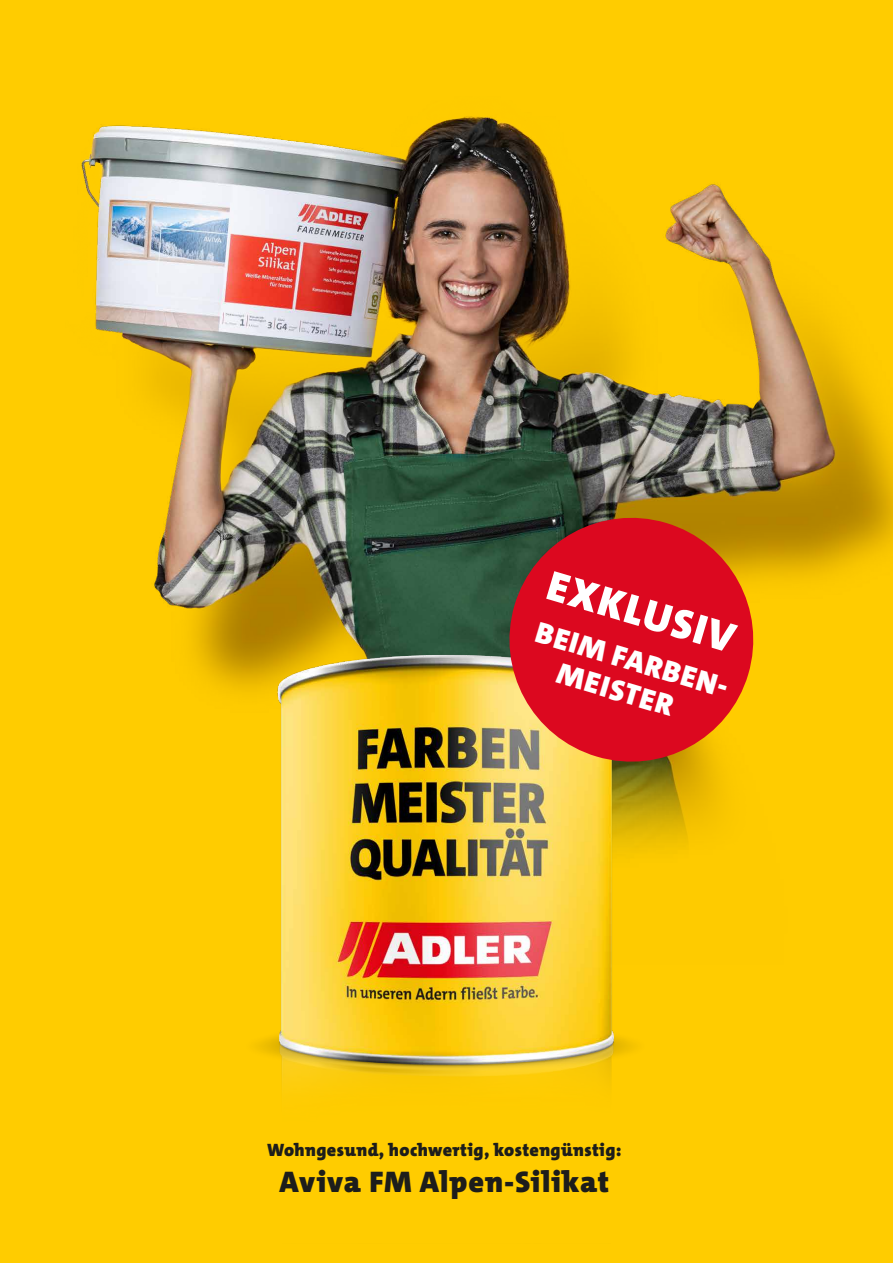
<style>
.page{position:relative;width:893px;height:1263px;background:#fff}
.page>*{position:absolute;margin:0;border:0;box-sizing:border-box;transform-origin:0 0}
.t1{font:900 42.45px "The Mix C4 s";color:#fff}
.t2{font:900 30px "The Mix C4 s";letter-spacing:.03em;color:#1d1d1b}
.t3{font:900 30px/33.3px "The Mix C4 s";color:#fff}
.t4{font:900 18px "The Mix C4 s";letter-spacing:.02em;color:#1d1d1b}
</style>
<div class="page">
<img style="left:0;top:0;width:893px;height:592px">
<div style="left:0;top:592px;width:893px;height:671px;background:#fc0"></div>
<img style="left:66px;top:600px;width:761px;height:643px">
<svg style="left:495px;top:504px;width:272px;height:272px;background:#ca3d22"></svg>
<h1 class="t1" style="left:557px;top:557px;width:195px;rotate:17deg">EXKLUSIV</h1>
<h2 class="t3" style="left:571px;top:625px;width:173px;text-indent:-32px;rotate:16deg">BEIM FARBEN-<br>MEISTER</h2>
<p class="t4" style="left:267px;top:1138px;width:356px">Wohngesund, hochwertig, kostengünstig:</p>
<h2 class="t2" style="left:279px;top:1162px;width:331px">Aviva FM Alpen-Silikat</h2>
</div>
